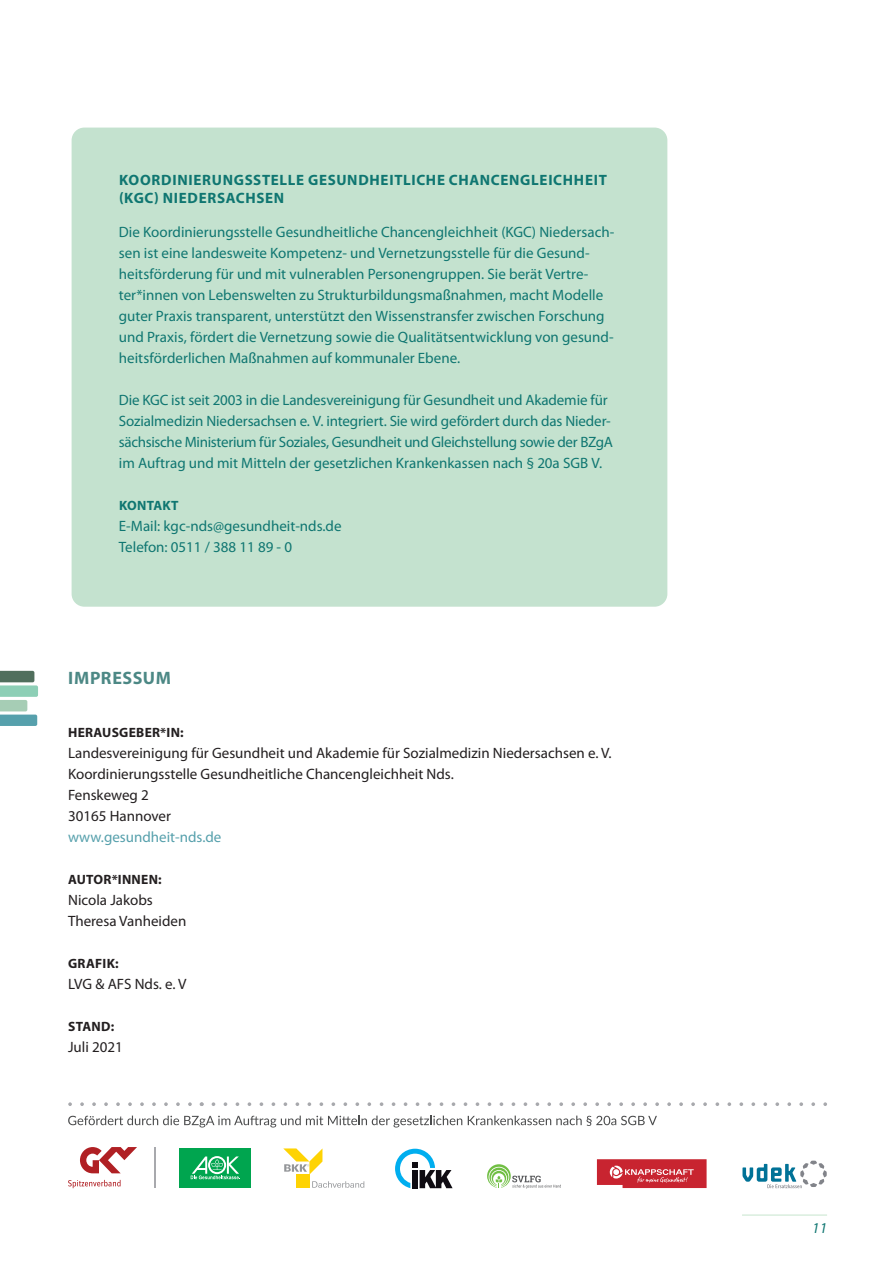
<style>
.page{position:relative;width:893px;height:1263px;background:#fff}
.page>*{position:absolute;margin:0;border:0;box-sizing:border-box;transform-origin:0 0}
.t1{font:700 18px "Myriad Pro";letter-spacing:.035em;color:#4c8885}
.Box-Fließtext{font:15px/21px "Myriad Pro";color:#0f7671}
.t2{font:15px "Myriad Pro";color:#231f20}
.Box-Überschrift{font:700 15px/18px "Myriad Pro";letter-spacing:.045em;color:#0f7671}
.t3{font:15px "Myriad Pro";color:#56a0ac}
.t4{font:italic 15px "Myriad Pro";color:#0f7671}
.t5{font:700 13.5px "Myriad Pro";letter-spacing:.02em;color:#231f20}
.t6{font:700 13.5px "Myriad Pro";letter-spacing:.02em;color:#0f7671}
</style>
<div class="page">
<hr style="left:742px;top:1214px;width:85px;height:1px;background:#cce8d3">
<svg style="left:0;top:671px;width:38px;height:55px"></svg>
<div style="left:72px;top:128px;width:595px;height:479px;background:#c4e2cf;border-radius:13px"></div>
<svg style="left:212px;top:1102px;width:3px;height:4px"></svg>
<svg style="left:224px;top:1102px;width:3px;height:4px"></svg>
<svg style="left:236px;top:1102px;width:3px;height:4px"></svg>
<svg style="left:248px;top:1102px;width:3px;height:4px"></svg>
<svg style="left:260px;top:1102px;width:3px;height:4px"></svg>
<svg style="left:272px;top:1102px;width:3px;height:4px"></svg>
<svg style="left:284px;top:1102px;width:3px;height:4px"></svg>
<svg style="left:296px;top:1102px;width:3px;height:4px"></svg>
<svg style="left:308px;top:1102px;width:3px;height:4px"></svg>
<svg style="left:320px;top:1102px;width:3px;height:4px"></svg>
<svg style="left:331px;top:1102px;width:4px;height:4px"></svg>
<svg style="left:343px;top:1102px;width:4px;height:4px"></svg>
<svg style="left:355px;top:1102px;width:4px;height:4px"></svg>
<svg style="left:367px;top:1102px;width:4px;height:4px"></svg>
<svg style="left:380px;top:1102px;width:3px;height:4px"></svg>
<svg style="left:392px;top:1102px;width:3px;height:4px"></svg>
<svg style="left:404px;top:1102px;width:3px;height:4px"></svg>
<svg style="left:416px;top:1102px;width:3px;height:4px"></svg>
<svg style="left:428px;top:1102px;width:3px;height:4px"></svg>
<svg style="left:440px;top:1102px;width:3px;height:4px"></svg>
<svg style="left:452px;top:1102px;width:3px;height:4px"></svg>
<svg style="left:464px;top:1102px;width:3px;height:4px"></svg>
<svg style="left:476px;top:1102px;width:3px;height:4px"></svg>
<svg style="left:488px;top:1102px;width:3px;height:4px"></svg>
<svg style="left:500px;top:1102px;width:3px;height:4px"></svg>
<svg style="left:512px;top:1102px;width:3px;height:4px"></svg>
<svg style="left:524px;top:1102px;width:3px;height:4px"></svg>
<svg style="left:536px;top:1102px;width:3px;height:4px"></svg>
<svg style="left:547px;top:1102px;width:4px;height:4px"></svg>
<svg style="left:559px;top:1102px;width:4px;height:4px"></svg>
<svg style="left:571px;top:1102px;width:4px;height:4px"></svg>
<svg style="left:583px;top:1102px;width:4px;height:4px"></svg>
<svg style="left:595px;top:1102px;width:4px;height:4px"></svg>
<svg style="left:607px;top:1102px;width:4px;height:4px"></svg>
<svg style="left:619px;top:1102px;width:4px;height:4px"></svg>
<svg style="left:631px;top:1102px;width:4px;height:4px"></svg>
<svg style="left:643px;top:1102px;width:4px;height:4px"></svg>
<svg style="left:655px;top:1102px;width:4px;height:4px"></svg>
<svg style="left:667px;top:1102px;width:4px;height:4px"></svg>
<svg style="left:679px;top:1102px;width:4px;height:4px"></svg>
<svg style="left:691px;top:1102px;width:4px;height:4px"></svg>
<svg style="left:703px;top:1102px;width:4px;height:4px"></svg>
<svg style="left:715px;top:1102px;width:4px;height:4px"></svg>
<svg style="left:727px;top:1102px;width:4px;height:4px"></svg>
<svg style="left:739px;top:1102px;width:4px;height:4px"></svg>
<svg style="left:751px;top:1102px;width:4px;height:4px"></svg>
<svg style="left:763px;top:1102px;width:4px;height:4px"></svg>
<svg style="left:775px;top:1102px;width:4px;height:4px"></svg>
<svg style="left:787px;top:1102px;width:4px;height:4px"></svg>
<svg style="left:799px;top:1102px;width:4px;height:4px"></svg>
<svg style="left:811px;top:1102px;width:4px;height:4px"></svg>
<svg style="left:823px;top:1102px;width:4px;height:4px"></svg>
<svg style="left:68px;top:1102px;width:4px;height:4px"></svg>
<svg style="left:80px;top:1102px;width:4px;height:4px"></svg>
<svg style="left:92px;top:1102px;width:4px;height:4px"></svg>
<svg style="left:104px;top:1102px;width:4px;height:4px"></svg>
<svg style="left:116px;top:1102px;width:4px;height:4px"></svg>
<svg style="left:128px;top:1102px;width:4px;height:4px"></svg>
<svg style="left:140px;top:1102px;width:4px;height:4px"></svg>
<svg style="left:152px;top:1102px;width:4px;height:4px"></svg>
<svg style="left:164px;top:1102px;width:4px;height:4px"></svg>
<svg style="left:176px;top:1102px;width:4px;height:4px"></svg>
<svg style="left:188px;top:1102px;width:4px;height:4px"></svg>
<svg style="left:200px;top:1102px;width:4px;height:4px"></svg>
<div style="left:296px;top:1174px;width:13px;height:14px;background:#fed304"></div>
<svg style="left:283px;top:1148px;width:39px;height:26px"></svg>
<svg style="left:312px;top:1181px;width:52px;height:7px"></svg>
<svg style="left:742px;top:1160px;width:85px;height:28px"></svg>
<svg style="left:395px;top:1149px;width:58px;height:39px"></svg>
<div style="left:179px;top:1149px;width:72px;height:39px;background:#00a54f"></div>
<svg style="left:191px;top:1156px;width:49px;height:23px"></svg>
<svg style="left:68px;top:1147px;width:69px;height:41px"></svg>
<hr style="left:154px;top:1147px;width:2px;height:41px;background:#a8a9ad">
<svg style="left:68px;top:1115px;width:394px;height:12px"></svg>
<svg style="left:468px;top:1115px;width:189px;height:11px"></svg>
<svg style="left:487px;top:1164px;width:74px;height:24px"></svg>
<svg style="left:597px;top:1159px;width:110px;height:29px;background:#cf424c"></svg>
<p class="Box-Überschrift" style="left:119px;top:170px;width:489px">KOORDINIERUNGSSTELLE GESUNDHEITLICHE CHANCENGLEICHHEIT (KGC) NIEDERSACHSEN</p>
<p class="Box-Fließtext" style="left:119px;top:221px;width:497px">Die Koordinierungsstelle Gesundheitliche Chancengleichheit (KGC) Niedersach&shy;sen ist eine landesweite Kompetenz- und Vernetzungsstelle für die Gesund&shy;heitsförderung für und mit vulnerablen Personengruppen. Sie berät Vertre&shy;ter*innen von Lebenswelten zu Strukturbildungsmaßnahmen, macht Modelle guter Praxis transparent, unterstützt den Wissenstransfer zwischen Forschung und Praxis, fördert die Vernetzung sowie die Qualitätsentwicklung von gesund&shy;heitsförderlichen Maßnahmen auf kommunaler Ebene.</p>
<p class="Box-Fließtext" style="left:119px;top:389px;width:496px">Die KGC ist seit 2003 in die Landesvereinigung für Gesundheit und Akademie für Sozialmedizin Niedersachsen e. V. integriert. Sie wird gefördert durch das Nieder&shy;sächsische Ministerium für Soziales, Gesundheit und Gleichstellung sowie der BZgA im Auftrag und mit Mitteln der gesetzlichen Krankenkassen nach § 20a SGB V.</p>
<p class="t6" style="left:119px;top:496px;width:61px">KONTAKT</p>
<p class="Box-Fließtext" style="left:119px;top:515px;width:224px">E-Mail: kgc-nds@gesundheit-nds.de<br>Telefon: 0511 / 388 11 89 - 0</p>
<p class="t1" style="left:68px;top:666px;width:104px">IMPRESSUM</p>
<p class="t5" style="left:68px;top:724px;width:117px">HERAUSGEBER*IN:</p>
<p class="t2" style="left:68px;top:744px;width:545px">Landesvereinigung für Gesundheit und Akademie für Sozialmedizin Niedersachsen e. V.</p>
<p class="t2" style="left:68px;top:765px;width:387px">Koordinierungsstelle Gesundheitliche Chancengleichheit Nds.</p>
<p class="t2" style="left:68px;top:786px;width:82px">Fenskeweg 2</p>
<p class="t2" style="left:68px;top:807px;width:104px">30165 Hannover</p>
<p class="t3" style="left:68px;top:828px;width:155px">www.gesundheit-nds.de</p>
<p class="t5" style="left:68px;top:871px;width:95px">AUTOR*INNEN:</p>
<p class="t2" style="left:68px;top:891px;width:86px">Nicola Jakobs</p>
<p class="t2" style="left:68px;top:912px;width:120px">Theresa Vanheiden</p>
<p class="t5" style="left:68px;top:955px;width:52px">GRAFIK:</p>
<p class="t2" style="left:68px;top:975px;width:120px">LVG &amp; AFS Nds. e. V</p>
<p class="t5" style="left:68px;top:1018px;width:48px">STAND:</p>
<p class="t2" style="left:68px;top:1038px;width:56px">Juli 2021</p>
<p class="t4" style="left:812px;top:1218px;width:16px">11</p>
</div>
